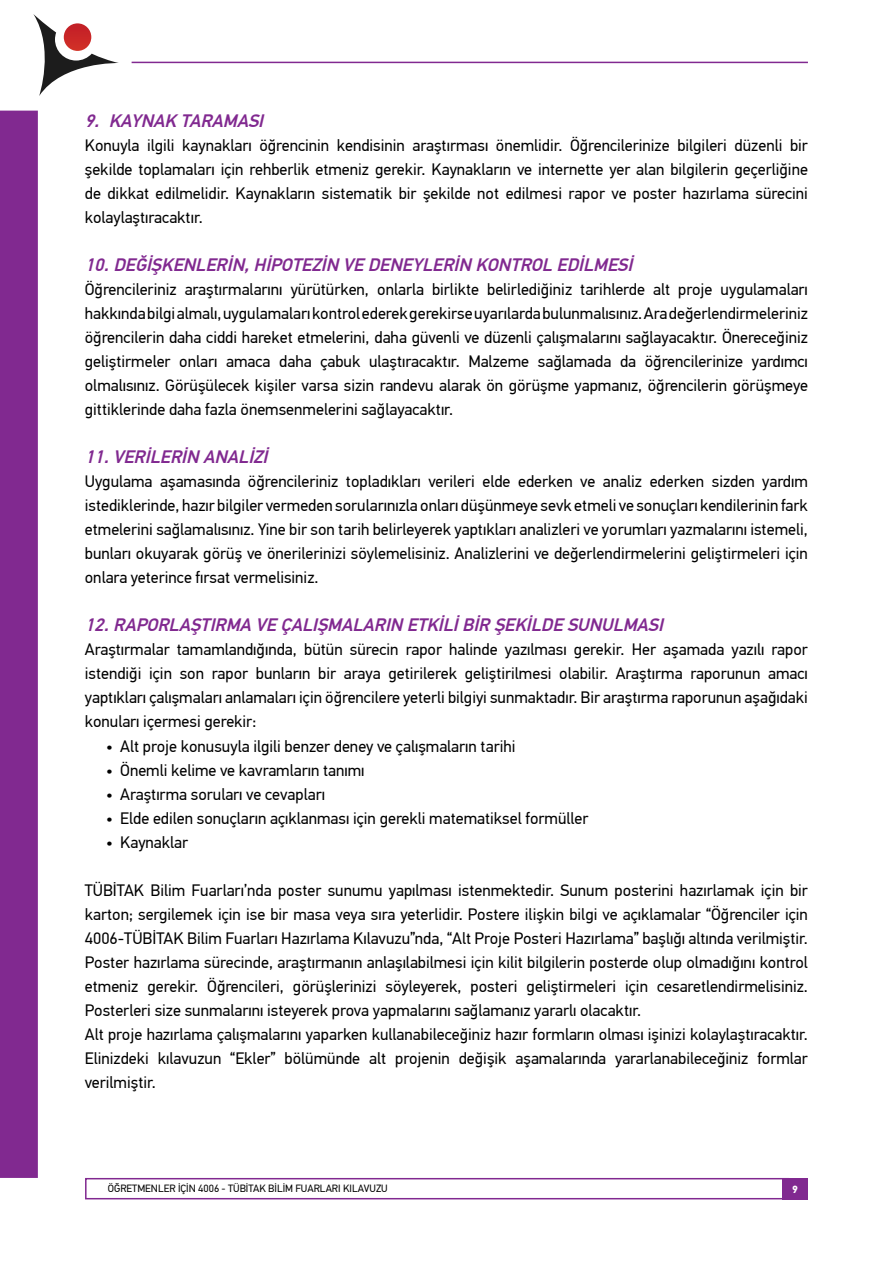
<style>
.page{position:relative;width:893px;height:1263px;background:#fff}
.page>*{position:absolute;margin:0;border:0;box-sizing:border-box;transform-origin:0 0}
.t1{font:italic 500 18px "PF Din Text Pro";color:#812990}
.t2{font:16.5px/24px "PF Din Text Pro";color:#000;text-align:justify}
.t3{font:10.5px "PF Din Text Pro";color:#000}
.t4{font:700 10.5px "PF Din Text Pro";color:#fff}
</style>
<div class="page">
<div style="left:85px;top:1178px;width:704px;height:21px;border:2px solid #812990"></div>
<div style="left:782px;top:1178px;width:26px;height:21px;background:#812990"></div>
<div style="left:0;top:111px;width:38px;height:1067px;background:#812990"></div>
<svg style="left:33px;top:14px;width:86px;height:82px"></svg>
<hr style="left:132px;top:62px;width:676px;height:1px;background:#812990">
<p class="t1" style="left:85px;top:110px;width:185px">9. KAYNAK TARAMASI</p>
<p class="t2" style="left:85px;top:134px;width:725px">Konuyla ilgili kaynakları öğrencinin kendisinin araştırması önemlidir. Öğrencilerinize bilgileri düzenli bir şekilde toplamaları için rehberlik etmeniz gerekir. Kaynakların ve internette yer alan bilgilerin geçerliğine de dikkat edilmelidir. Kaynakların sistematik bir şekilde not edilmesi rapor ve poster hazırlama sürecini kolaylaştıracaktır.</p>
<p class="t1" style="left:85px;top:254px;width:554px">10.DEĞİŞKENLERİN,HİPOTEZİN VE DENEYLERİN KONTROL EDİLMESİ</p>
<p class="t2" style="left:85px;top:278px;width:725px">Öğrencileriniz araştırmalarını yürütürken, onlarla birlikte belirlediğiniz tarihlerde alt proje uygulamaları hakkında bilgi almalı, uygulamaları kontrol ederek gerekirse uyarılarda bulunmalısınız. Ara değerlendirmeleriniz öğrencilerin daha ciddi hareket etmelerini, daha güvenli ve düzenli çalışmalarını sağlayacaktır. Önereceğiniz geliştirmeler onları amaca daha çabuk ulaştıracaktır. Malzeme sağlamada da öğrencilerinize yardımcı olmalısınız. Görüşülecek kişiler varsa sizin randevu alarak ön görüşme yapmanız, öğrencilerin görüşmeye gittiklerinde daha fazla önemsenmelerini sağlayacaktır.</p>
<p class="t1" style="left:85px;top:446px;width:189px">11.VERİLERİN ANALİZİ</p>
<p class="t2" style="left:85px;top:470px;width:725px">Uygulama aşamasında öğrencileriniz topladıkları verileri elde ederken ve analiz ederken sizden yardım istediklerinde, hazır bilgiler vermeden sorularınızla onları düşünmeye sevk etmeli ve sonuçları kendilerinin fark etmelerini sağlamalısınız. Yine bir son tarih belirleyerek yaptıkları analizleri ve yorumları yazmalarını istemeli, bunları okuyarak görüş ve önerilerinizi söylemelisiniz. Analizlerini ve değerlendirmelerini geliştirmeleri için onlara yeterince fırsat vermelisiniz.</p>
<p class="t1" style="left:85px;top:614px;width:585px">12.RAPORLAŞTIRMA VE ÇALIŞMALARIN ETKİLİBİR ŞEKİLDE SUNULMASI</p>
<p class="t2" style="left:85px;top:638px;width:725px">Araştırmalar tamamlandığında, bütün sürecin rapor halinde yazılması gerekir. Her aşamada yazılı rapor istendiği için son rapor bunların bir araya getirilerek geliştirilmesi olabilir. Araştırma raporunun amacı yaptıkları çalışmaları anlamaları için öğrencilere yeterli bilgiyi sunmaktadır. Bir araştırma raporunun aşağıdaki konuları içermesi gerekir:</p>
<p class="t2" style="left:106px;top:734px;width:411px">• Alt proje konusuyla ilgili benzer deney ve çalışmaların tarihi</p>
<p class="t2" style="left:106px;top:758px;width:260px">• Önemli kelime ve kavramların tanımı</p>
<p class="t2" style="left:106px;top:782px;width:220px">• Araştırma soruları ve cevapları</p>
<p class="t2" style="left:106px;top:806px;width:484px">• Elde edilen sonuçların açıklanması için gerekli matematiksel formüller</p>
<p class="t2" style="left:106px;top:830px;width:84px">• Kaynaklar</p>
<p class="t2" style="left:85px;top:878px;width:725px;text-align:left">TÜBİTAK Bilim Fuarları’nda poster sunumu yapılması istenmektedir. Sunum posterini hazırlamak için bir karton; sergilemek için ise bir masa veya sıra yeterlidir. Postere ilişkin bilgi ve açıklamalar “Öğrenciler için 4006-TÜBİTAK Bilim Fuarları Hazırlama Kılavuzu”nda, “Alt Proje Posteri Hazırlama” başlığı altında verilmiştir.<br>Poster hazırlama sürecinde, araştırmanın anlaşılabilmesi için kilit bilgilerin posterde olup olmadığını kontrol etmeniz gerekir. Öğrencileri, görüşlerinizi söyleyerek, posteri geliştirmeleri için cesaretlendirmelisiniz.<br>Posterleri size sunmalarını isteyerek prova yapmalarını sağlamanız yararlı olacaktır.<br>Alt proje hazırlama çalışmalarını yaparken kullanabileceğiniz hazır formların olması işinizi kolaylaştıracaktır.<br>Elinizdeki kılavuzun “Ekler” bölümünde alt projenin değişik aşamalarında yararlanabileceğiniz formlar verilmiştir.</p>
<p class="t3" style="left:108px;top:1182px;width:281px">ÖĞRETMENLER İÇİN 4006 - TÜBİTAK BİLİM FUARLARI KILAVUZU</p>
<p class="t4" style="left:792px;top:1182px;width:7px">9</p>
</div>
